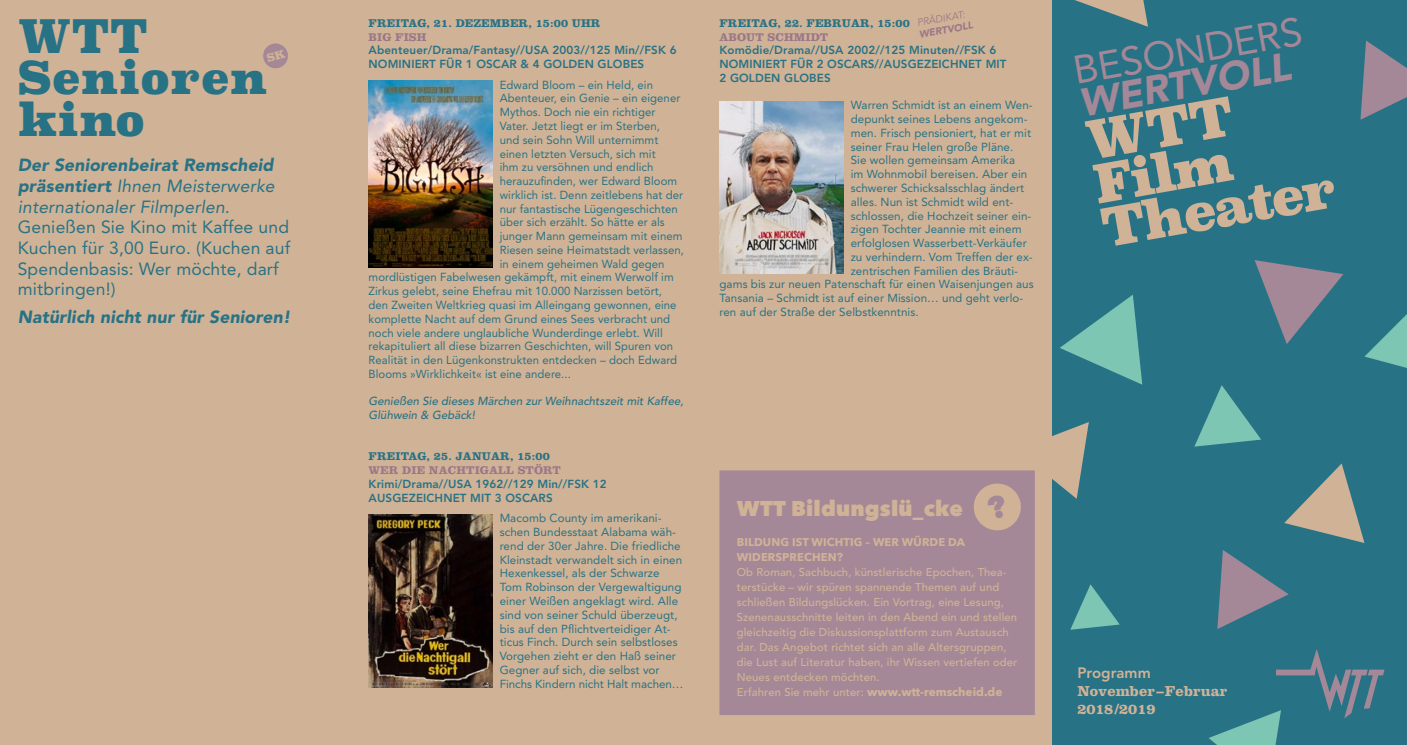
<style>
.page{position:relative;width:1407px;height:745px;background:#fff}
.page>*{position:absolute;margin:0;border:0;box-sizing:border-box;transform-origin:0 0}
.t1{font:900 52.25px/44.2px "Superclarendon";color:#d0b396}
.t2{font:900 45px/41.4px "Superclarendon";color:#287286}
.t3{font:39.38px "Avenir";color:#a58897}
.t4{font:italic 900 39.38px "Avenir";color:#a58897}
.t5{font:800 21.38px "Avenir Next";letter-spacing:.01em;color:#d0b396}
.t6{font:17.5px/20.6px "Avenir";letter-spacing:.01em;color:#287286}
.t7{font:italic 17.5px/20.6px "Avenir";letter-spacing:.01em;color:#287286;text-align:justify}
.t8{font:italic 900 17.5px "Avenir";letter-spacing:.01em;color:#287286}
.t9{font:700 15px/18px "Clarendon";color:#d0b396}
.t10{font:800 15px "Avenir";color:#d0b396}
.t11{font:11.62px/13.8px "Avenir";letter-spacing:.005em;color:#287286}
.t12{font:800 11.62px/13.8px "Avenir";letter-spacing:.01em;color:#287286}
.t13{font:700 11.62px "Clarendon";letter-spacing:.01em;color:#287286}
.t14{font:italic 500 11.62px/13.8px "Avenir";letter-spacing:.005em;color:#287286}
.t15{font:700 11.62px "Clarendon";letter-spacing:.01em;color:#9a7789}
.t16{font:500 11.25px/15px "Avenir";letter-spacing:.01em;color:#d0b396}
.t17{font:700 11.25px/15px "Avenir Next";letter-spacing:.01em;color:#d0b396}
.t18{font:italic 10px "Avenir";color:#9a7789}
.t19{font:italic 900 10px "Avenir";color:#9a7789}
.s1{font-weight:900}
.s2{font-family:"Avenir Next";font-weight:700;font-size:11.88px}
</style>
<div class="page">
<div style="left:0;top:0;width:1055px;height:744px;background:#d0b396"></div>
<div style="left:1052px;top:0;width:355px;height:744px;background:#287286"></div>
<img style="left:368px;top:80px;width:125px;height:187px">
<img style="left:368px;top:514px;width:125px;height:173px">
<div style="left:722px;top:472px;width:310px;height:240px;background:#a58897"></div>
<div style="left:719px;top:470px;width:316px;height:244px;border:5px solid #a58897"></div>
<img style="left:719px;top:101px;width:124px;height:172px">
<svg style="left:1060px;top:295px;width:82px;height:89px"></svg>
<svg style="left:1194px;top:385px;width:67px;height:61px"></svg>
<svg style="left:1284px;top:463px;width:80px;height:79px"></svg>
<svg style="left:1254px;top:260px;width:89px;height:84px"></svg>
<svg style="left:1217px;top:550px;width:71px;height:78px"></svg>
<svg style="left:1360px;top:40px;width:47px;height:80px"></svg>
<svg style="left:1075px;top:0;width:73px;height:27px"></svg>
<svg style="left:1364px;top:314px;width:43px;height:54px"></svg>
<svg style="left:1209px;top:649px;width:175px;height:95px"></svg>
<svg style="left:1070px;top:584px;width:49px;height:45px"></svg>
<svg style="left:263px;top:43px;width:25px;height:26px"></svg>
<svg style="left:971px;top:422px;width:118px;height:110px"></svg>
<h2 class="t2" style="left:18px;top:19px;width:252px">WTT<br>Senioren kino</h2>
<p class="t13" style="left:369px;top:16px;width:233px">FREITAG, 21. DEZEMBER, 15:00 UHR</p>
<p class="t15" style="left:369px;top:30px;width:59px">BIG FISH</p>
<p class="t12" style="left:369px;top:43px;width:309px">Abenteuer/Drama/Fantasy//USA 2003//125 Min//FSK 6<br>NOMINIERT FÜR 1 OSCAR &amp; 4 GOLDEN GLOBES</p>
<p class="t11" style="left:500px;top:78px;width:155px">Edward Bloom – ein Held, ein</p>
<p class="t11" style="left:500px;top:91px;width:182px">Abenteuer, ein Genie – ein eigener</p>
<p class="t11" style="left:500px;top:105px;width:157px">Mythos. Doch nie ein richtiger</p>
<p class="t11" style="left:500px;top:119px;width:162px">Vater. Jetzt liegt er im Sterben,</p>
<p class="t11" style="left:500px;top:133px;width:160px">und sein Sohn Will unternimmt</p>
<p class="t11" style="left:500px;top:146px;width:157px">einen letzten Versuch, sich mit</p>
<p class="t11" style="left:500px;top:160px;width:155px">ihm zu versöhnen und endlich</p>
<p class="t11" style="left:500px;top:174px;width:179px">herauzufinden, wer Edward Bloom</p>
<p class="t11" style="left:500px;top:188px;width:185px">wirklich ist. Denn zeitlebens hat der</p>
<p class="t11" style="left:500px;top:202px;width:180px">nur fantastische Lügengeschichten</p>
<p class="t11" style="left:500px;top:215px;width:167px">über sich erzählt. So hätte er als</p>
<p class="t11" style="left:500px;top:229px;width:184px">junger Mann gemeinsam mit einem</p>
<p class="t11" style="left:500px;top:243px;width:186px">Riesen seine Heimatstadt verlassen,</p>
<p class="t11" style="left:500px;top:257px;width:166px">in einem geheimen Wald gegen</p>
<p class="t11" style="left:369px;top:270px;width:307px">mordlüstigen Fabelwesen gekämpft, mit einem Werwolf im</p>
<p class="t11" style="left:369px;top:284px;width:295px">Zirkus gelebt, seine Ehefrau mit 10.000 Narzissen betört,</p>
<p class="t11" style="left:369px;top:298px;width:309px">den Zweiten Weltkrieg quasi im Alleingang gewonnen, eine</p>
<p class="t11" style="left:369px;top:312px;width:303px">komplette Nacht auf dem Grund eines Sees verbracht und</p>
<p class="t11" style="left:369px;top:325px;width:296px">noch viele andere unglaubliche Wunderdinge erlebt. Will</p>
<p class="t11" style="left:369px;top:339px;width:306px">rekapituliert all diese bizarren Geschichten, will Spuren von</p>
<p class="t11" style="left:369px;top:353px;width:310px">Realität in den Lügenkonstrukten entdecken – doch Edward</p>
<p class="t11" style="left:369px;top:367px;width:204px">Blooms »Wirklichkeit« ist eine andere...</p>
<p class="t14" style="left:369px;top:394px;width:316px">Genießen Sie dieses Märchen zur Weihnachtszeit mit Kaffee,<br>Glühwein &amp; Gebäck!</p>
<p class="t13" style="left:369px;top:449px;width:183px">FREITAG, 25. JANUAR, 15:00</p>
<p class="t15" style="left:369px;top:463px;width:194px">WER DIE NACHTIGALL STÖRT</p>
<p class="t12" style="left:369px;top:476px;width:240px">Krimi/Drama//USA 1962//129 Min//FSK 12<br>AUSGEZEICHNET MIT 3 OSCARS</p>
<p class="t11" style="left:500px;top:511px;width:185px">Macomb County im amerikani&shy;schen Bundesstaat Alabama wäh&shy;rend der 30er Jahre. Die friedliche Kleinstadt verwandelt sich in einen Hexenkessel, als der Schwarze Tom Robinson der Vergewaltigung einer Weißen angeklagt wird. Alle sind von seiner Schuld überzeugt, bis auf den Pflichtverteidiger At&shy;ticus Finch. Durch sein selbstloses Vorgehen zieht er den Haß seiner Gegner auf sich, die selbst vor Finchs Kindern nicht Halt machen…</p>
<h3 class="t7" style="left:18px;top:155px;width:258px"><span class="s1">Der Seniorenbeirat Remscheid präsentiert</span> Ihnen Meisterwerke internationaler Filmperlen.</h3>
<h3 class="t6" style="left:18px;top:217px;width:274px">Genießen Sie Kino mit Kaffee und<br>Kuchen für 3,00 Euro. (Kuchen auf<br>Spendenbasis: Wer möchte, darf mitbringen!)</h3>
<h3 class="t8" style="left:18px;top:306px;width:274px">Natürlich nicht nur für Senioren!</h3>
<p class="t18" style="left:916px;top:17px;width:50px;rotate:-10deg">PRÄDIKAT:</p>
<p class="t13" style="left:719px;top:16px;width:192px">FREITAG, 22. FEBRUAR, 15:00</p>
<p class="t15" style="left:719px;top:30px;width:110px">ABOUT SCHMIDT</p>
<p class="t12" style="left:719px;top:43px;width:289px">Komödie/Drama//USA 2002//125 Minuten//FSK 6<br>NOMINIERT FÜR 2 OSCARS//AUSGEZEICHNET MIT<br>2 GOLDEN GLOBES</p>
<p class="t11" style="left:851px;top:98px;width:183px">Warren Schmidt ist an einem Wen-</p>
<p class="t11" style="left:851px;top:112px;width:178px">depunkt seines Lebens angekom-</p>
<p class="t11" style="left:851px;top:126px;width:182px">men. Frisch pensioniert, hat er mit</p>
<p class="t11" style="left:851px;top:140px;width:164px">seiner Frau Helen große Pläne.</p>
<p class="t11" style="left:851px;top:153px;width:166px">Sie wollen gemeinsam Amerika</p>
<p class="t11" style="left:851px;top:167px;width:178px">im Wohnmobil bereisen. Aber ein</p>
<p class="t11" style="left:851px;top:181px;width:175px">schwerer Schicksalsschlag ändert</p>
<p class="t11" style="left:851px;top:195px;width:164px">alles. Nun ist Schmidt wild ent-</p>
<p class="t11" style="left:851px;top:208px;width:182px">schlossen, die Hochzeit seiner ein-</p>
<p class="t11" style="left:851px;top:222px;width:172px">zigen Tochter Jeannie mit einem</p>
<p class="t11" style="left:851px;top:236px;width:178px">erfolglosen Wasserbett-Verkäufer</p>
<p class="t11" style="left:851px;top:250px;width:184px">zu verhindern. Vom Treffen der ex-</p>
<p class="t11" style="left:851px;top:263px;width:169px">zentrischen Familien des Bräuti-</p>
<p class="t11" style="left:719px;top:277px;width:316px">gams bis zur neuen Patenschaft für einen Waisenjungen aus</p>
<p class="t11" style="left:719px;top:291px;width:305px">Tansania – Schmidt ist auf einer Mission… und geht verlo-</p>
<p class="t11" style="left:719px;top:305px;width:201px">ren auf der Straße der Selbstkenntnis.</p>
<p class="t19" style="left:918px;top:29px;width:56px;rotate:-10deg">WERTVOLL</p>
<h3 class="t5" style="left:737px;top:494px;width:227px">WTT Bildungslü_cke</h3>
<p class="t17" style="left:737px;top:533px;width:230px">BILDUNG IST WICHTIG – WER WÜRDE DA<br>WIDERSPRECHEN?</p>
<p class="t16" style="left:737px;top:564px;width:282px">Ob Roman, Sachbuch, künstlerische Epochen, Thea&shy;terstücke – wir spüren spannende Themen auf und schließen Bildungslücken. Ein Vortrag, eine Lesung, Szenenausschnitte leiten in den Abend ein und stellen gleichzeitig die Diskussionsplattform zum Austausch dar. Das Angebot richtet sich an alle Altersgruppen, die Lust auf Literatur haben, ihr Wissen vertiefen oder Neues entdecken möchten.<br>Erfahren Sie mehr unter: <span class="s2">www.wtt-remscheid.de</span></p>
<h3 class="t3" style="left:1070px;top:48px;width:233px;rotate:-10deg">BESONDERS</h3>
<h3 class="t4" style="left:1075px;top:79px;width:216px;rotate:-10deg">WERTVOLL</h3>
<h1 class="t1" style="left:1083px;top:123px;width:239px;rotate:-10deg">WTT<br>Film<br>Theater</h1>
<p class="t10" style="left:1077px;top:663px;width:75px">Programm</p>
<p class="t9" style="left:1077px;top:681px;width:151px">November–Februar<br>2018/2019</p>
</div>
